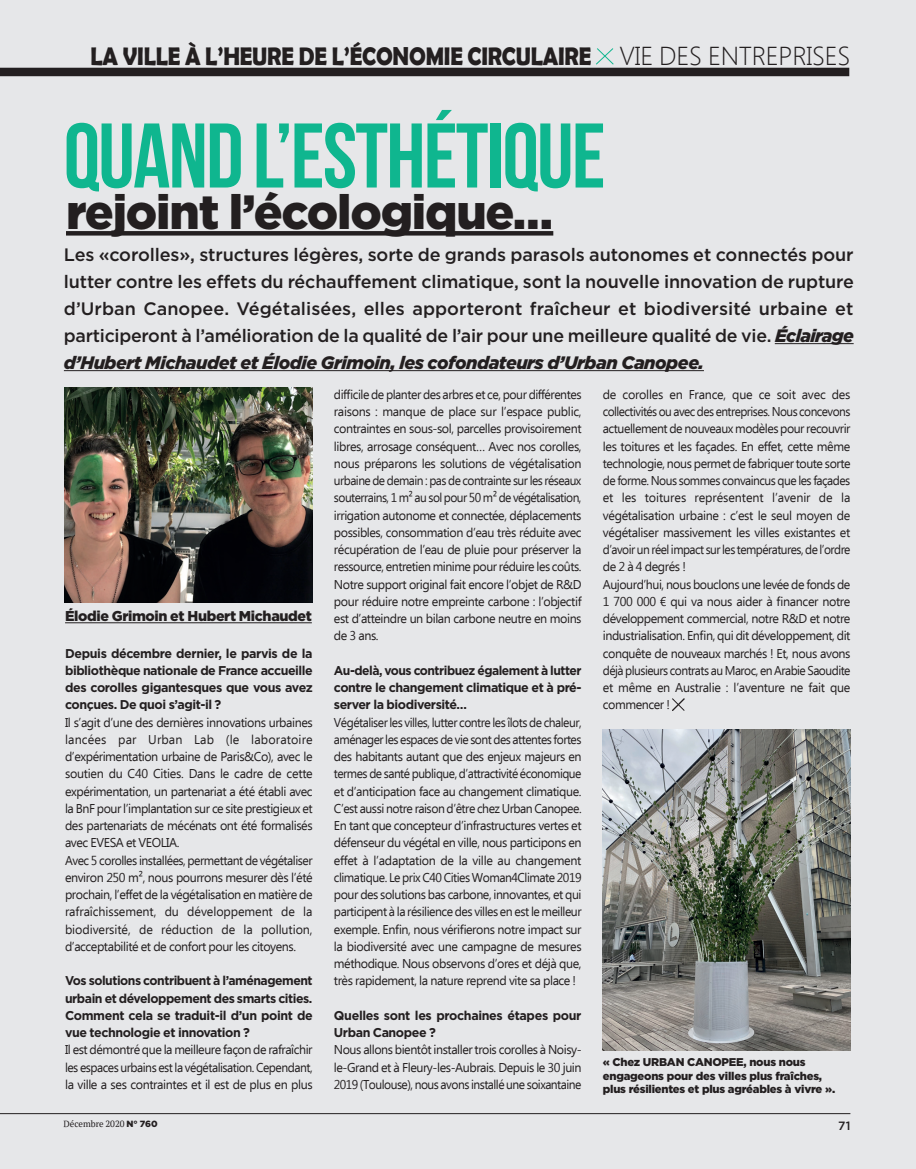
<style>
.page{position:relative;width:916px;height:1169px;background:#e6e7e9}
.page>*{position:absolute;margin:0;border:0;box-sizing:border-box;transform-origin:0 0}
.t1{font:700 91.5px "Bebas Neue";letter-spacing:-.02em;color:#0fb68f}
.t2{font:900 48px "Gotham";letter-spacing:-.025em;color:#231f20}
.t3{font:700 25.5px "Berlin Sans FB Demi";letter-spacing:-.01em;color:#231f20;scale:.88 1}
.t4{font:500 18px/27px "Gotham";letter-spacing:-.015em;color:#231f20;text-align:justify}
.t5{font:900 14.25px "Gotham";letter-spacing:-.025em;color:#231f20}
.t6{font:12.75px/17.2px "Ebrima";letter-spacing:-.035em;color:#231f20}
.t7{font:12.75px/17.2px "Ebrima";letter-spacing:-.035em;color:#231f20;text-align:justify;scale:.95 1}
.t8{font:12.75px/17.2px "Ebrima";letter-spacing:-.035em;color:#231f20;text-align:justify;scale:.96 1}
.t9{font:700 12.75px/17.2px "Gotham";letter-spacing:-.035em;color:#231f20;text-align:justify}
.t10{font:700 12.75px/17.2px "Gotham";letter-spacing:-.035em;color:#231f20;text-align:justify;scale:.96 1}
.t11{font:700 12.75px/17.2px "Gotham";letter-spacing:-.035em;color:#231f20;text-align:justify;scale:.95 1}
.t12{font:500 12px "Gotham";color:#231f20}
.t13{font:900 11.25px/13.5px "Gotham";letter-spacing:-.02em;color:#231f20}
.t14{font:9px "PT Serif";letter-spacing:-.005em;color:#231f20}
.s1{font-family:"Segoe UI";font-weight:300;font-size:25.95px}
.s2{font-weight:900;font-style:italic}
.s3{font-family:"Gotham";font-weight:900}
</style>
<div class="page">
<hr style="left:0;top:1113px;width:850px;height:1px;background:#231f20">
<div style="left:0;top:68px;width:849px;height:8px;background:#231f20"></div>
<svg style="left:596px;top:48px;width:18px;height:17px"></svg>
<svg style="left:672px;top:698px;width:13px;height:13px"></svg>
<div style="left:66px;top:231px;width:487px;height:5px;background:#231f20"></div>
<hr style="left:775px;top:343px;width:78px;height:1px;background:#231f20">
<hr style="left:64px;top:370px;width:640px;height:1px;background:#231f20">
<img style="left:64px;top:387px;width:248px;height:216px">
<hr style="left:65px;top:622px;width:247px;height:1px;background:#231f20">
<img style="left:603px;top:729px;width:247px;height:321px">
<h3 class="t3" style="left:91px;top:41px;width:865px">LA VILLE À L’HEURE DE L’ÉCONOMIE CIRCULAIRE <span class="s1">VIE DES ENTREPRISES</span></h3>
<h1 class="t1" style="left:64px;top:106px;width:543px">QUAND L’ESTHÉTIQUE</h1>
<h2 class="t2" style="left:66px;top:178px;width:489px">rejoint l’écologique…</h2>
<p class="t4" style="left:64px;top:241px;width:791px">Les «corolles», structures légères, sorte de grands parasols autonomes et connectés pour lutter contre les effets du réchauffement climatique, sont la nouvelle innovation de rupture d’Urban Canopee. Végétalisées, elles apporteront fraîcheur et biodiversité urbaine et participeront à l’amélioration de la qualité de l’air pour une meilleure qualité de vie. <span class="s2">Éclairage d’Hubert Michaudet et Élodie Grimoin, les cofondateurs d’Urban Canopee.</span></p>
<p class="t5" style="left:65px;top:606px;width:248px">Élodie Grimoin et Hubert Michaudet</p>
<p class="t9" style="left:65px;top:644px;width:249px">Depuis décembre dernier, le parvis de la bibliothèque nationale de France accueille des corolles gigantesques que vous avez conçues. De quoi s’agit-il ?</p>
<p class="t6" style="left:65px;top:714px;width:249px">Il s’agit d’une des dernières innovations urbaines lancées par Urban Lab (le laboratoire d’expérimentation urbaine de Paris&amp;Co), avec le soutien du C40 Cities. Dans le cadre de cette expérimentation, un partenariat a été établi avec la BnF pour l’implantation sur ce site prestigieux et des partenariats de mécénats ont été formalisés avec EVESA et VEOLIA.<br>Avec 5 corolles installées, permettant de végétaliser environ 250 m², nous pourrons mesurer dès l’été prochain, l’effet de la végétalisation en matière de rafraîchissement, du développement de la biodiversité, de réduction de la pollution, d’acceptabilité et de confort pour les citoyens.</p>
<p class="t10" style="left:65px;top:972px;width:259px">Vos solutions contribuent à l’aménagement urbain et développement des smarts cities.<br>Comment cela se traduit-il d’un point de vue technologie et innovation ?</p>
<p class="t6" style="left:65px;top:1042px;width:249px;text-align:justify">Il est démontré que la meilleure façon de rafraîchir les espaces urbains est la végétalisation. Cependant, la ville a ses contraintes et il est de plus en plus</p>
<p class="t8" style="left:334px;top:387px;width:259px">difficile de planter des arbres et ce, pour différentes raisons : manque de place sur l’espace public, contraintes en sous-sol, parcelles provisoirement libres, arrosage conséquent… Avec nos corolles, nous préparons les solutions de végétalisation urbaine de demain : pas de contrainte sur les réseaux souterrains, 1 m² au sol pour 50 m² de végétalisation, irrigation autonome et connectée, déplacements possibles, consommation d’eau très réduite avec récupération de l’eau de pluie pour préserver la ressource, entretien minime pour réduire les coûts.<br>Notre support original fait encore l’objet de R&amp;D pour réduire notre empreinte carbone : l’objectif est d’atteindre un bilan carbone neutre en moins de 3 ans.</p>
<p class="t11" style="left:334px;top:662px;width:262px">Au-delà, vous contribuez également à lutter contre le changement climatique et à pré&shy;server la biodiversité…</p>
<p class="t7" style="left:334px;top:714px;width:262px">Végétaliser les villes, lutter contre les îlots de chaleur, aménager les espaces de vie sont des attentes fortes des habitants autant que des enjeux majeurs en termes de santé publique, d’attractivité économique et d’anticipation face au changement climatique.<br>C’est aussi notre raison d’être chez Urban Canopee.<br>En tant que concepteur d’infrastructures vertes et défenseur du végétal en ville, nous participons en effet à l’adaptation de la ville au changement climatique. Le prix C40 Cities Woman4Climate 2019 pour des solutions bas carbone, innovantes, et qui participent à la résilience des villes en est le meilleur exemple. Enfin, nous vérifierons notre impact sur la biodiversité avec une campagne de mesures méthodique. Nous observons d’ores et déjà que, très rapidement, la nature reprend vite sa place !</p>
<p class="t9" style="left:334px;top:1007px;width:249px">Quelles sont les prochaines étapes pour<br>Urban Canopee ?</p>
<p class="t6" style="left:334px;top:1042px;width:249px;text-align:justify">Nous allons bientôt installer trois corolles à Noisy&shy;le-Grand et à Fleury-les-Aubrais. Depuis le 30 juin 2019 (Toulouse), nous avons installé une soixantaine</p>
<p class="t6" style="left:603px;top:387px;width:249px">de corolles en France, que ce soit avec des collectivités ou avec des entreprises. Nous concevons actuellement de nouveaux modèles pour recouvrir les toitures et les façades. En effet, cette même technologie, nous permet de fabriquer toute sorte de forme. Nous sommes convaincus que les façades et les toitures représentent l’avenir de la végétalisation urbaine : c’est le seul moyen de végétaliser massivement les villes existantes et d’avoir un réel impact sur les températures, de l’ordre de 2 à 4 degrés !<br>Aujourd’hui, nous bouclons une levée de fonds de 1 700 000 € qui va nous aider à financer notre développement commercial, notre R&amp;D et notre industrialisation. Enfin, qui dit développement, dit conquête de nouveaux marchés ! Et, nous avons déjà plusieurs contrats au Maroc, en Arabie Saoudite et même en Australie : l’aventure ne fait que commencer !</p>
<p class="t13" style="left:603px;top:1055px;width:234px">« Chez URBAN CANOPEE, nous nous engageons pour des villes plus fraîches, plus résilientes et plus agréables à vivre ».</p>
<p class="t14" style="left:64px;top:1118px;width:95px">Décembre 2020 <span class="s3">N° 760</span></p>
<p class="t12" style="left:838px;top:1118px;width:14px">71</p>
</div>
